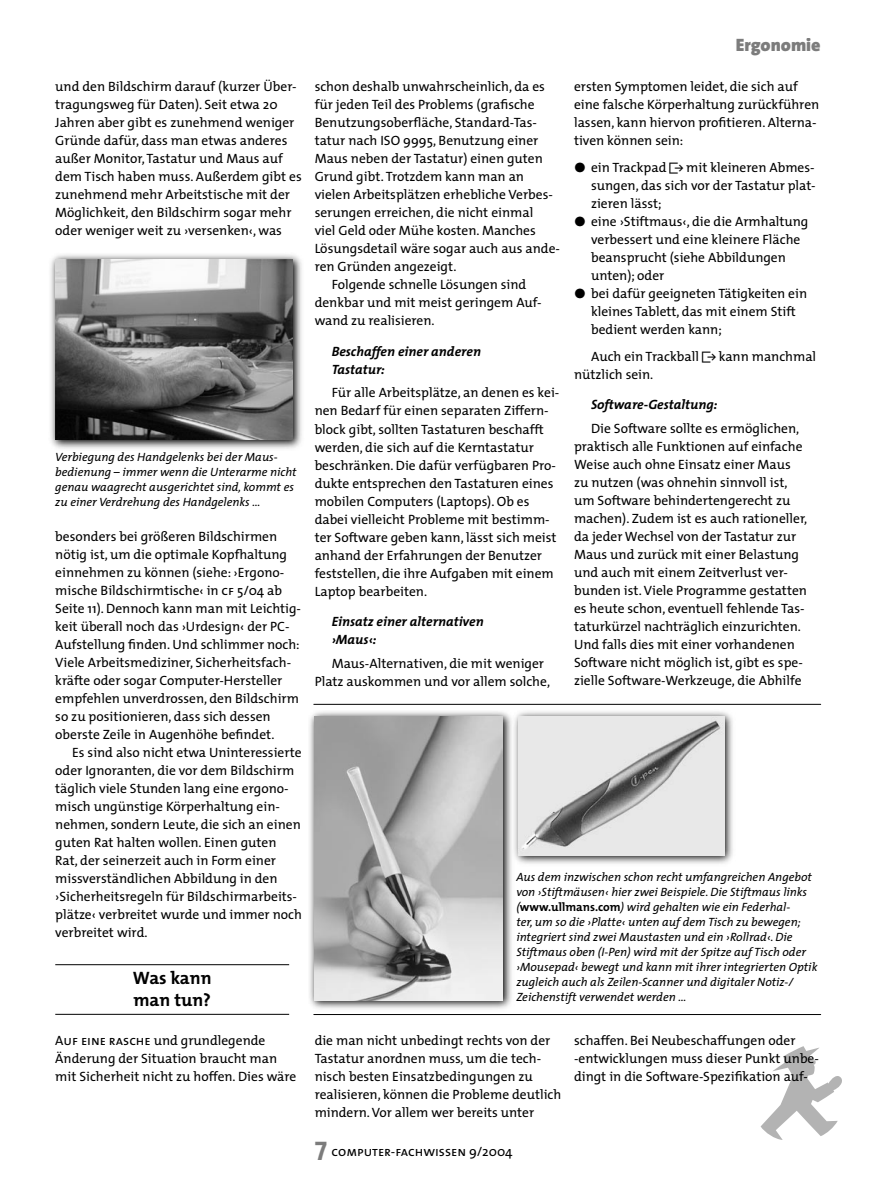
<style>
.page{position:relative;width:893px;height:1191px;background:#fff}
.page>*{position:absolute;margin:0;border:0;box-sizing:border-box;transform-origin:0 0}
.t1{font:700 18px/21.6px "The Mix";color:#000}
.t2{font:900 18px "The Sans";color:#7c7c7c}
.t3{font:13.5px/18px "The Mix";color:#000}
.t4{font:italic 700 13.5px/18px "The Mix";color:#000}
.t5{font:13.5px "The Sans Caps";color:#000}
.t6{font:italic 12px/15px "The Mix";color:#000}
.s1{font-family:"The Mix Expert"}
.s2{font-family:"The Mix Caps"}
.s3{font-weight:700;font-style:normal}
.s4{font-family:"The Sans Bold Caps";font-size:27px;color:#7c7c7c}
.s5{font-family:"The Sans"}
</style>
<div class="page">
<svg style="left:761px;top:1046px;width:81px;height:94px"></svg>
<svg style="left:50px;top:254px;width:252px;height:195px"></svg>
<img style="left:55px;top:259px;width:237px;height:181px">
<svg style="left:514px;top:711px;width:219px;height:153px;background:#c8c8c8"></svg>
<img style="left:519px;top:717px;width:206px;height:138px">
<svg style="left:309px;top:711px;width:205px;height:298px"></svg>
<img style="left:315px;top:717px;width:188px;height:283px">
<hr style="left:55px;top:964px;width:234px;height:1px;background:#000">
<hr style="left:55px;top:1014px;width:234px;height:1px;background:#000">
<hr style="left:314px;top:704px;width:507px;height:1px;background:#000">
<hr style="left:314px;top:1014px;width:507px;height:1px;background:#000">
<h1 class="t2" style="left:736px;top:30px;width:86px">Ergonomie</h1>
<p class="t3" style="left:55px;top:77px;width:248px">und den Bildschirm darauf (kurzer Über&shy;tragungsweg für Daten). Seit etwa 20<br>Jahren aber gibt es zunehmend weniger Gründe dafür, dass man etwas anderes außer Monitor, Tastatur und Maus auf dem Tisch haben muss. Außerdem gibt es zunehmend mehr Arbeitstische mit der Möglichkeit, den Bildschirm sogar mehr oder weniger weit zu ›versenken‹, was</p>
<p class="t3" style="left:315px;top:77px;width:232px">schon deshalb unwahrscheinlich, da es</p>
<p class="t3" style="left:574px;top:77px;width:247px">ersten Symptomen leidet, die sich auf eine falsche Körperhaltung zurückführen lassen, kann hiervon profitieren. Alterna&shy;tiven können sein:</p>
<p class="t3" style="left:574px;top:158px;width:242px"><span class="s1">ö</span> ein Trackpad <span class="s1">û</span> mit kleineren Abmes-</p>
<p class="t3" style="left:591px;top:176px;width:226px">sungen, das sich vor der Tastatur plat-</p>
<p class="t3" style="left:591px;top:194px;width:72px">zieren lässt;</p>
<p class="t3" style="left:574px;top:212px;width:236px"><span class="s1">ö</span> eine ›Stiftmaus‹, die die Armhaltung</p>
<p class="t3" style="left:591px;top:230px;width:211px">verbessert und eine kleinere Fläche</p>
<p class="t3" style="left:591px;top:248px;width:196px">beansprucht (siehe Abbildungen</p>
<p class="t3" style="left:591px;top:266px;width:75px">unten); oder</p>
<p class="t3" style="left:574px;top:284px;width:235px"><span class="s1">ö</span> bei dafür geeigneten Tätigkeiten ein</p>
<p class="t3" style="left:591px;top:302px;width:206px">kleines Tablett, das mit einem Stift</p>
<p class="t3" style="left:591px;top:320px;width:132px">bedient werden kann;</p>
<p class="t3" style="left:574px;top:347px;width:244px;text-indent:17px">Auch ein Trackball <span class="s1">û</span> kann manchmal nützlich sein.</p>
<p class="t4" style="left:591px;top:395px;width:128px">Software-Gestaltung:</p>
<p class="t3" style="left:574px;top:419px;width:235px;text-indent:17px">Die Software sollte es ermöglichen, praktisch alle Funktionen auf einfache Weise auch ohne Einsatz einer Maus zu nutzen (was ohnehin sinnvoll ist, um Software behindertengerecht zu machen). Zudem ist es auch rationeller, da jeder Wechsel von der Tastatur zur Maus und zurück mit einer Belastung und auch mit einem Zeitverlust ver&shy;bunden ist. Viele Programme gestatten es heute schon, eventuell fehlende Tas&shy;taturkürzel nachträglich einzurichten.<br>Und falls dies mit einer vorhandenen Software nicht möglich ist, gibt es spe&shy;zielle Software-Werkzeuge, die Abhilfe</p>
<p class="t3" style="left:315px;top:95px;width:222px">für jeden Teil des Problems (grafische</p>
<p class="t3" style="left:315px;top:113px;width:224px">Benutzungsoberfläche, Standard-Tas-</p>
<p class="t3" style="left:315px;top:131px;width:225px">tatur nach ISO 9995, Benutzung einer</p>
<p class="t3" style="left:315px;top:149px;width:230px">Maus neben der Tastatur) einen guten</p>
<p class="t3" style="left:315px;top:167px;width:211px">Grund gibt. Trotzdem kann man an</p>
<p class="t3" style="left:315px;top:185px;width:240px">vielen Arbeitsplätzen erhebliche Verbes-</p>
<p class="t3" style="left:315px;top:203px;width:220px">serungen erreichen, die nicht einmal</p>
<p class="t3" style="left:315px;top:221px;width:223px">viel Geld oder Mühe kosten. Manches</p>
<p class="t3" style="left:315px;top:239px;width:247px">Lösungsdetail wäre sogar auch aus ande-</p>
<p class="t3" style="left:315px;top:257px;width:143px">ren Gründen angezeigt.</p>
<p class="t3" style="left:332px;top:275px;width:196px">Folgende schnelle Lösungen sind</p>
<p class="t3" style="left:315px;top:293px;width:228px">denkbar und mit meist geringem Auf-</p>
<p class="t3" style="left:315px;top:311px;width:122px">wand zu realisieren.</p>
<p class="t4" style="left:332px;top:341px;width:151px">Beschaffen einer anderen<br>Tastatur:</p>
<p class="t3" style="left:315px;top:383px;width:246px;text-indent:17px">Für alle Arbeitsplätze, an denen es kei&shy;nen Bedarf für einen separaten Ziffern&shy;block gibt, sollten Tastaturen beschafft werden, die sich auf die Kerntastatur beschränken. Die dafür verfügbaren Pro&shy;dukte entsprechen den Tastaturen eines mobilen Computers (Laptops). Ob es dabei vielleicht Probleme mit bestimm&shy;ter Software geben kann, lässt sich meist anhand der Erfahrungen der Benutzer feststellen, die ihre Aufgaben mit einem Laptop bearbeiten.</p>
<p class="t4" style="left:332px;top:612px;width:153px">Einsatz einer alternativen ›Maus‹:</p>
<p class="t3" style="left:315px;top:654px;width:237px;text-indent:17px">Maus-Alternativen, die mit weniger<br>Platz auskommen und vor allem solche,</p>
<p class="t6" style="left:55px;top:449px;width:243px">Verbiegung des Handgelenks bei der Maus&shy;bedienung – immer wenn die Unterarme nicht genau waagrecht ausgerichtet sind, kommt es zu einer Verdrehung des Handgelenks …</p>
<p class="t3" style="left:55px;top:527px;width:247px">besonders bei größeren Bildschirmen nötig ist, um die optimale Kopfhaltung einnehmen zu können (siehe: ›Ergono&shy;mische Bildschirmtische‹ in <span class="s2">cf</span> 5/04 ab Seite 11). Dennoch kann man mit Leichtig&shy;keit überall noch das ›Urdesign‹ der PC-Aufstellung finden. Und schlimmer noch:<br>Viele Arbeitsmediziner, Sicherheitsfach&shy;kräfte oder sogar Computer-Hersteller empfehlen unverdrossen, den Bildschirm so zu positionieren, dass sich dessen oberste Zeile in Augenhöhe befindet.</p>
<p class="t3" style="left:55px;top:743px;width:248px;text-indent:17px">Es sind also nicht etwa Uninteressierte oder Ignoranten, die vor dem Bildschirm täglich viele Stunden lang eine ergono&shy;misch ungünstige Körperhaltung ein&shy;nehmen, sondern Leute, die sich an einen guten Rat halten wollen. Einen guten Rat, der seinerzeit auch in Form einer missverständlichen Abbildung in den ›Sicherheitsregeln für Bildschirmarbeits&shy;plätze‹ verbreitet wurde und immer noch verbreitet wird.</p>
<h1 class="t1" style="left:133px;top:966px;width:80px">Was kann man tun?</h1>
<p class="t3" style="left:55px;top:1031px;width:243px"><span class="s2">Auf eine rasche</span> und grundlegende<br>Änderung der Situation braucht man mit Sicherheit nicht zu hoffen. Dies wäre</p>
<p class="t3" style="left:315px;top:1031px;width:248px">die man nicht unbedingt rechts von der Tastatur anordnen muss, um die tech&shy;nisch besten Einsatzbedingungen zu realisieren, können die Probleme deutlich mindern. Vor allem wer bereits unter</p>
<p class="t6" style="left:516px;top:869px;width:303px">Aus dem inzwischen schon recht umfangreichen Angebot von ›Stiftmäusen‹ hier zwei Beispiele. Die Stiftmaus links (<span class="s3">www.ullmans.com</span>) wird gehalten wie ein Federhal-<br>ter, um so die ›Platte‹ unten auf dem Tisch zu bewegen; integriert sind zwei Maustasten und ein ›Rollrad‹. Die Stiftmaus oben (I-Pen) wird mit der Spitze auf Tisch oder ›Mousepad‹ bewegt und kann mit ihrer integrierten Optik zugleich auch als Zeilen-Scanner und digitaler Notiz-/ Zeichenstift verwendet werden …</p>
<p class="t3" style="left:574px;top:1031px;width:246px">schaffen. Bei Neubeschaffungen oder -entwicklungen muss dieser Punkt unbe&shy;dingt in die Software-Spezifikation auf-</p>
<p class="t5" style="left:315px;top:1139px;width:199px"><span class="s4">7</span> computer-fachwissen <span class="s5">9/2004</span></p>
</div>
